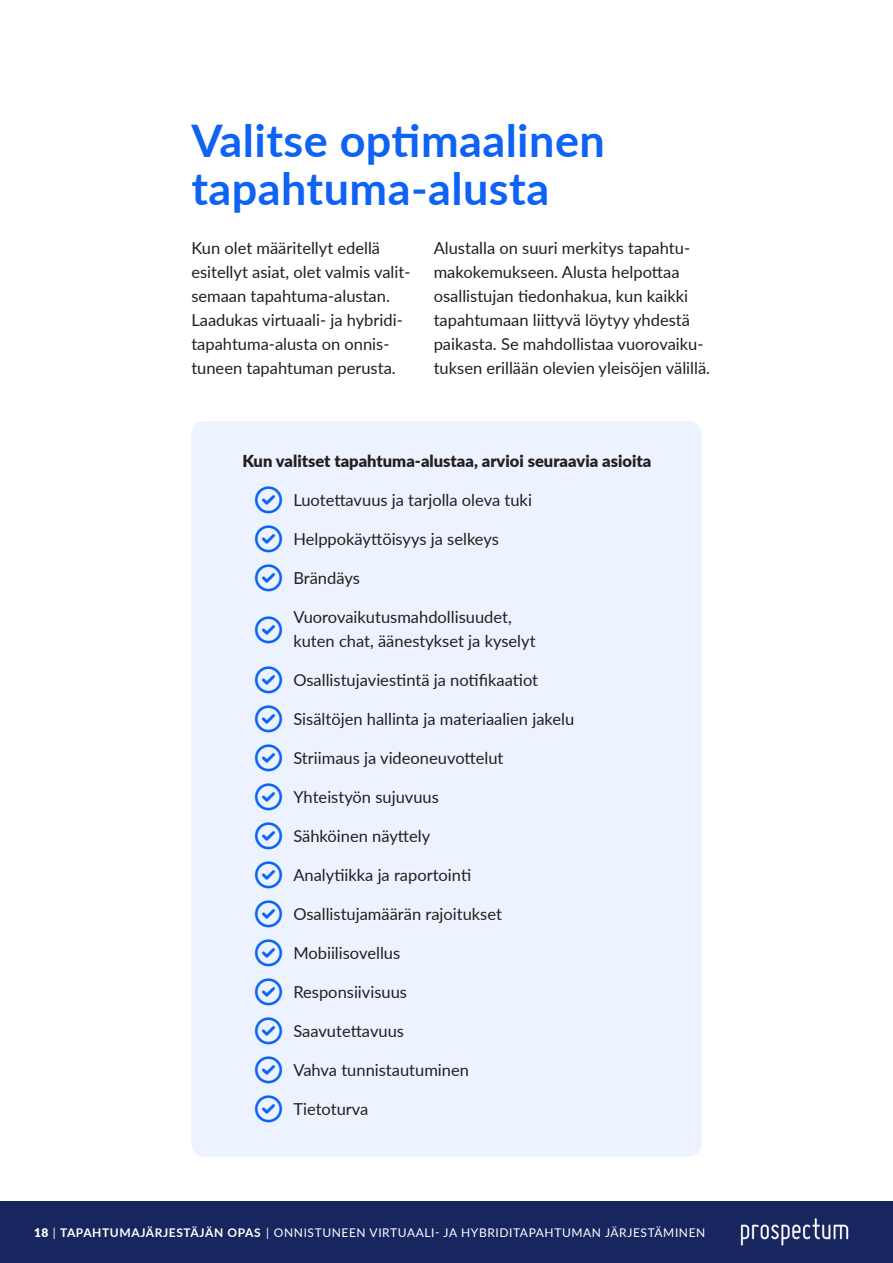
<style>
.page{position:relative;width:893px;height:1263px;background:#fff}
.page>*{position:absolute;margin:0;border:0;box-sizing:border-box;transform-origin:0 0}
.Otsikko{font:700 45px/48px "Lato";letter-spacing:.01em;color:#0e63f4}
.Leipäteksti{font:16.5px/24px "Lato";color:#231f20}
.Leipäteksti-2{font:900 16.5px "Lato";color:#231f20}
.t1{font:12px "Lato";letter-spacing:.05em;color:#fff}
.s1{font-weight:900}
.s2{font-weight:700}
</style>
<div class="page">
<div style="left:0;top:1201px;width:893px;height:62px;background:#17265f"></div>
<img style="left:740px;top:1218px;width:109px;height:28px">
<div style="left:191px;top:421px;width:511px;height:736px;background:#ecf3ff;border-radius:13px"></div>
<p class="Otsikko" style="left:191px;top:115px;width:415px">Valitse optimaalinen tapahtuma-alusta</p>
<p class="Leipäteksti" style="left:191px;top:235px;width:221px">Kun olet määritellyt edellä esitellyt asiat, olet valmis valit&shy;semaan tapahtuma-alustan.<br>Laadukas virtuaali- ja hybridi&shy;tapahtuma-alusta on onnis&shy;tuneen tapahtuman perusta.</p>
<p class="Leipäteksti" style="left:434px;top:235px;width:278px">Alustalla on suuri merkitys tapahtu&shy;makokemukseen. Alusta helpottaa osallistujan tiedonhakua, kun kaikki tapahtumaan liittyvä löytyy yhdestä paikasta. Se mahdollistaa vuorovaiku&shy;tuksen erillään olevien yleisöjen välillä.</p>
<p class="Leipäteksti-2" style="left:242px;top:449px;width:410px">Kun valitset tapahtuma-alustaa, arvioi seuraavia asioita</p>
<p class="Leipäteksti" style="left:293px;top:487px;width:240px">Luotettavuus ja tarjolla oleva tuki</p>
<p class="Leipäteksti" style="left:293px;top:526px;width:207px">Helppokäyttöisyys ja selkeys</p>
<p class="Leipäteksti" style="left:293px;top:565px;width:68px">Brändäys</p>
<p class="Leipäteksti" style="left:293px;top:604px;width:244px">Vuorovaikutusmahdollisuudet, kuten chat, äänestykset ja kyselyt</p>
<p class="Leipäteksti" style="left:293px;top:667px;width:246px">Osallistujaviestintä ja notifikaatiot</p>
<p class="Leipäteksti" style="left:293px;top:706px;width:282px">Sisältöjen hallinta ja materiaalien jakelu</p>
<p class="Leipäteksti" style="left:293px;top:745px;width:212px">Striimaus ja videoneuvottelut</p>
<p class="Leipäteksti" style="left:293px;top:784px;width:147px">Yhteistyön sujuvuus</p>
<p class="Leipäteksti" style="left:293px;top:823px;width:138px">Sähköinen näyttely</p>
<p class="Leipäteksti" style="left:293px;top:862px;width:179px">Analytiikka ja raportointi</p>
<p class="Leipäteksti" style="left:293px;top:901px;width:210px">Osallistujamäärän rajoitukset</p>
<p class="Leipäteksti" style="left:293px;top:940px;width:108px">Mobiilisovellus</p>
<p class="Leipäteksti" style="left:293px;top:979px;width:115px">Responsiivisuus</p>
<p class="Leipäteksti" style="left:293px;top:1018px;width:112px">Saavutettavuus</p>
<p class="Leipäteksti" style="left:293px;top:1057px;width:177px">Vahva tunnistautuminen</p>
<p class="Leipäteksti" style="left:293px;top:1096px;width:77px">Tietoturva</p>
<p class="t1" style="left:34px;top:1223px;width:673px"><span class="s1">18</span> | <span class="s2">TAPAHTUMAJÄRJESTÄJÄN OPAS</span> | ONNISTUNEEN VIRTUAALI- JA HYBRIDITAPAHTUMAN JÄRJESTÄMINEN</p>
</div>
